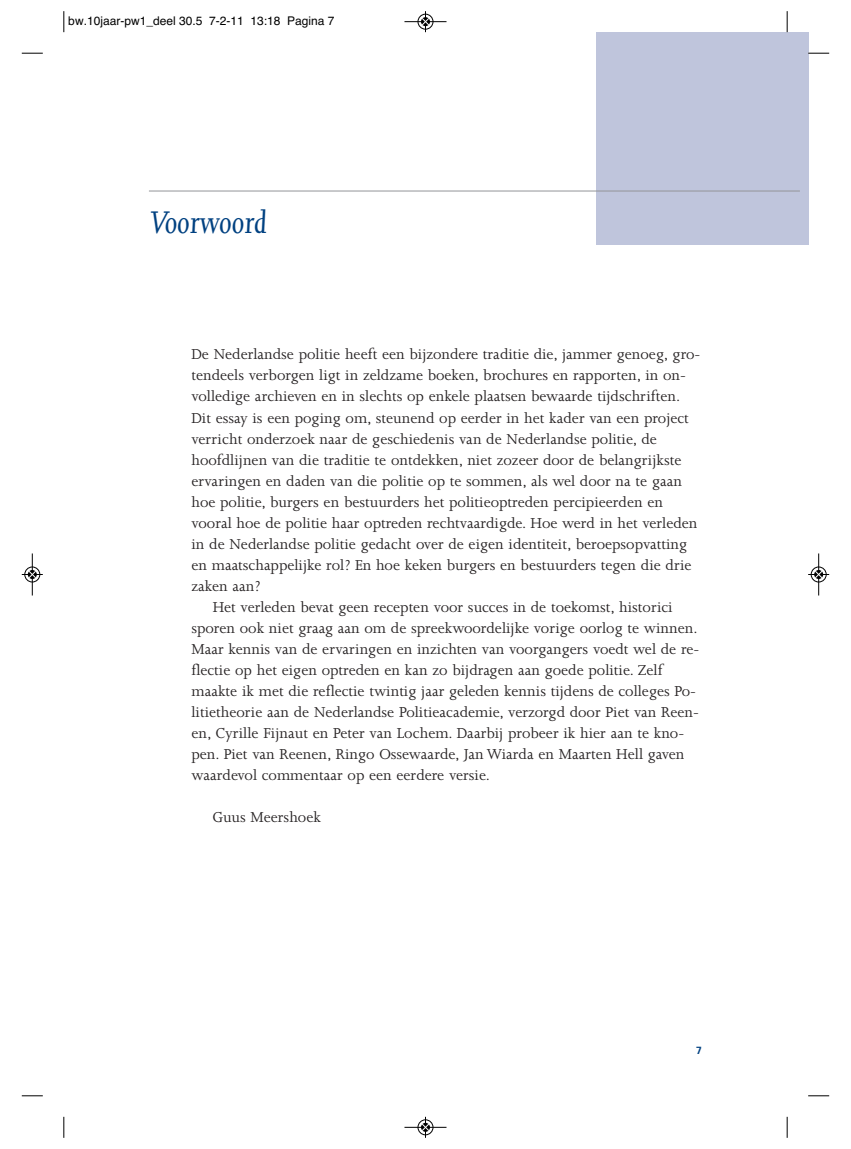
<style>
.page{position:relative;width:851px;height:1149px;background:#fff}
.page>*{position:absolute;margin:0;border:0;box-sizing:border-box;transform-origin:0 0}
.t1{font:italic 36px "Joanna";color:#014181}
.t2{font:16.5px "Joanna";color:#231f20}
.t3{font:12px "Helvetica";color:#000}
.t4{font:700 10.5px "Univers";color:#014181}
</style>
<div class="page">
<div style="left:595px;top:32px;width:213px;height:212px;background:#bfc5dc"></div>
<hr style="left:149px;top:191px;width:650px;height:1px;background:#939598">
<svg style="left:63px;top:11px;width:2px;height:21px"></svg>
<svg style="left:22px;top:53px;width:21px;height:1px"></svg>
<svg style="left:786px;top:11px;width:1px;height:21px"></svg>
<svg style="left:808px;top:53px;width:21px;height:1px"></svg>
<svg style="left:63px;top:1116px;width:2px;height:21px"></svg>
<svg style="left:22px;top:1095px;width:21px;height:1px"></svg>
<svg style="left:786px;top:1116px;width:1px;height:21px"></svg>
<svg style="left:808px;top:1095px;width:21px;height:1px"></svg>
<div style="left:417px;top:14px;width:16px;height:16px;border:1px solid #fff;border-radius:50%"></div>
<hr style="left:404px;top:21px;width:42px;height:1px;background:#000">
<div style="left:418px;top:14px;width:15px;height:15px;border:1px solid #000;border-radius:50%"></div>
<svg style="left:421px;top:11px;width:8px;height:21px"></svg>
<div style="left:417px;top:1118px;width:16px;height:16px;border:1px solid #fff;border-radius:50%"></div>
<hr style="left:404px;top:1126px;width:42px;height:1px;background:#000">
<div style="left:418px;top:1119px;width:15px;height:15px;border:1px solid #000;border-radius:50%"></div>
<svg style="left:421px;top:1116px;width:8px;height:21px"></svg>
<div style="left:24px;top:566px;width:16px;height:16px;border:1px solid #fff;border-radius:50%"></div>
<hr style="left:32px;top:553px;width:1px;height:42px;background:#000">
<div style="left:25px;top:566px;width:15px;height:16px;border:1px solid #000;border-radius:50%"></div>
<svg style="left:22px;top:570px;width:21px;height:8px"></svg>
<hr style="left:818px;top:553px;width:1px;height:42px;background:#000">
<div style="left:810px;top:566px;width:16px;height:16px;border:1px solid #000;border-radius:50%"></div>
<svg style="left:808px;top:570px;width:21px;height:8px"></svg>
<p class="t3" style="left:68px;top:16px;width:268px">bw.10jaar-pw1_deel 30.5 7-2-11 13:18 Pagina 7</p>
<h1 class="t1" style="left:150px;top:209px;width:118px">Voorwoord</h1>
<p class="t2" style="left:191px;top:348px;width:510px">De Nederlandse politie heeft een bijzondere traditie die, jammer genoeg, gro-</p>
<p class="t2" style="left:191px;top:369px;width:496px">tendeels verborgen ligt in zeldzame boeken, brochures en rapporten, in on-</p>
<p class="t2" style="left:191px;top:390px;width:490px">volledige archieven en in slechts op enkele plaatsen bewaarde tijdschriften.</p>
<p class="t2" style="left:191px;top:411px;width:499px">Dit essay is een poging om, steunend op eerder in het kader van een project</p>
<p class="t2" style="left:191px;top:432px;width:467px">verricht onderzoek naar de geschiedenis van de Nederlandse politie, de</p>
<p class="t2" style="left:191px;top:453px;width:491px">hoofdlijnen van die traditie te ontdekken, niet zozeer door de belangrijkste</p>
<p class="t2" style="left:191px;top:474px;width:492px">ervaringen en daden van die politie op te sommen, als wel door na te gaan</p>
<p class="t2" style="left:191px;top:495px;width:473px">hoe politie, burgers en bestuurders het politieoptreden percipieerden en</p>
<p class="t2" style="left:191px;top:516px;width:507px">vooral hoe de politie haar optreden rechtvaardigde. Hoe werd in het verleden</p>
<p class="t2" style="left:191px;top:537px;width:497px">in de Nederlandse politie gedacht over de eigen identiteit, beroepsopvatting</p>
<p class="t2" style="left:191px;top:558px;width:501px">en maatschappelijke rol? En hoe keken burgers en bestuurders tegen die drie</p>
<p class="t2" style="left:191px;top:579px;width:71px">zaken aan?</p>
<p class="t2" style="left:213px;top:600px;width:461px">Het verleden bevat geen recepten voor succes in de toekomst, historici</p>
<p class="t2" style="left:191px;top:621px;width:507px">sporen ook niet graag aan om de spreekwoordelijke vorige oorlog te winnen.</p>
<p class="t2" style="left:191px;top:642px;width:509px">Maar kennis van de ervaringen en inzichten van voorgangers voedt wel de re-</p>
<p class="t2" style="left:191px;top:663px;width:472px">flectie op het eigen optreden en kan zo bijdragen aan goede politie. Zelf</p>
<p class="t2" style="left:191px;top:684px;width:506px">maakte ik met die reflectie twintig jaar geleden kennis tijdens de colleges Po-</p>
<p class="t2" style="left:191px;top:705px;width:509px">litietheorie aan de Nederlandse Politieacademie, verzorgd door Piet van Reen-</p>
<p class="t2" style="left:191px;top:726px;width:494px">en, Cyrille Fijnaut en Peter van Lochem. Daarbij probeer ik hier aan te kno-</p>
<p class="t2" style="left:191px;top:747px;width:494px">pen. Piet van Reenen, Ringo Ossewaarde, Jan Wiarda en Maarten Hell gaven</p>
<p class="t2" style="left:191px;top:768px;width:300px">waardevol commentaar op een eerdere versie.</p>
<p class="t2" style="left:213px;top:810px;width:110px">Guus Meershoek</p>
<p class="t4" style="left:696px;top:1045px;width:7px">7</p>
</div>
